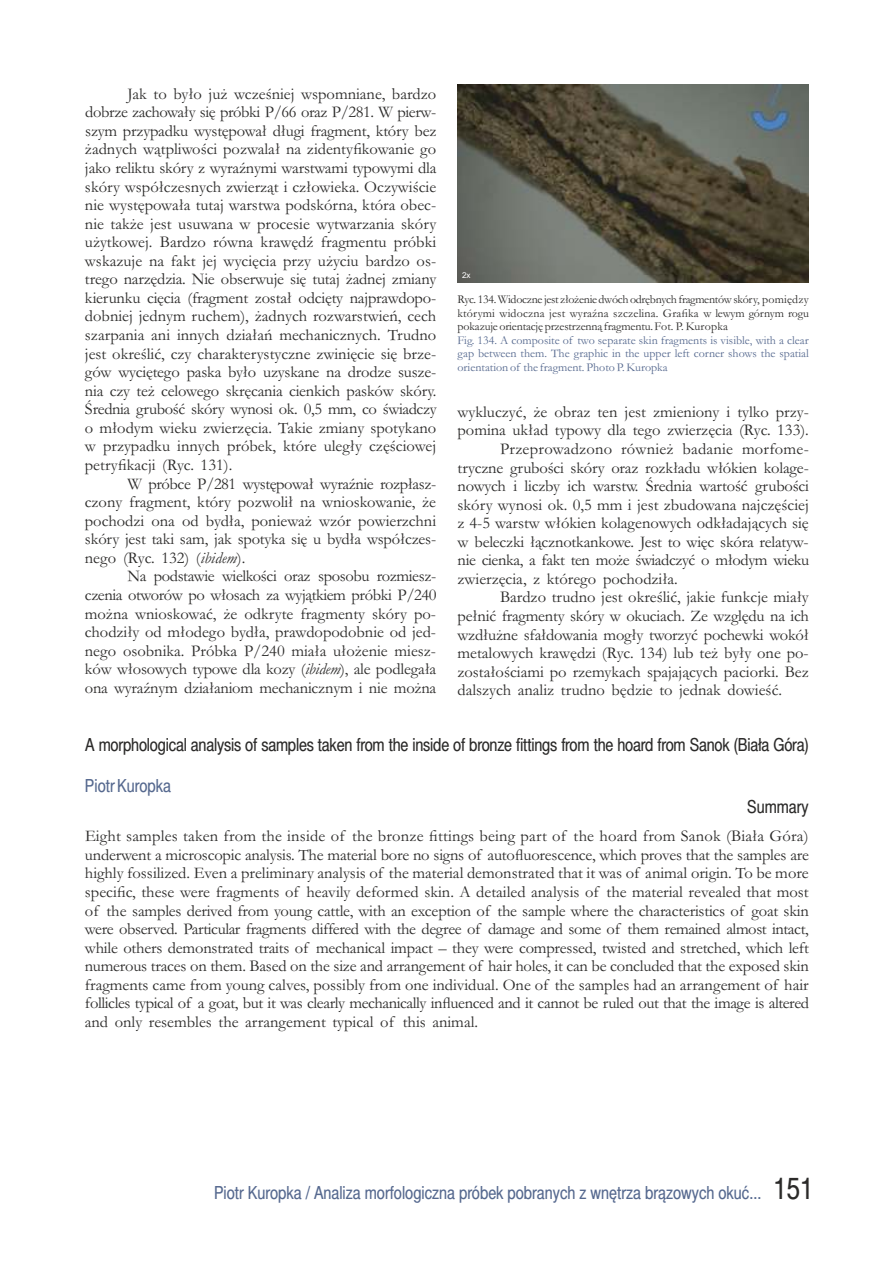
<style>
.page{position:relative;width:893px;height:1263px;background:#fff}
.page>*{position:absolute;margin:0;border:0;box-sizing:border-box;transform-origin:0 0}
.t1{font:18px "Switzer Cnd EFN";letter-spacing:-.01em;color:#2b2a29}
.t2{font:18px "Switzer Cnd EFN";color:#56698f}
.t3{font:16.5px/18.6px "Garamond";color:#2b2a29;text-align:justify}
.t4{font:16.5px "Garamond";letter-spacing:-.025em;color:#2b2a29}
.t5{font:12px/13.5px "Garamond";letter-spacing:-.015em;color:#2b2a29;text-align:justify}
.t6{font:12px/13.5px "Garamond";color:#56698f;text-align:justify}
.t7{font:8.1px "Arial";color:#fefefe}
.s1{font-style:italic}
.s2{font-size:30px;color:#2b2a29}
</style>
<div class="page">
<img style="left:458px;top:85px;width:351px;height:197px">
<p class="t3" style="left:85px;top:86px;width:353px;text-indent:43px">Jak to było już wcześniej wspomniane, bardzo dobrze zachowały się próbki P/66 oraz P/281. W pierw&shy;szym przypadku występował długi fragment, który bez żadnych wątpliwości pozwalał na zidentyfikowanie go jako reliktu skóry z wyraźnymi warstwami typowymi dla skóry współczesnych zwierząt i człowieka. Oczywiście nie występowała tutaj warstwa podskórna, która obec&shy;nie także jest usuwana w procesie wytwarzania skóry użytkowej. Bardzo równa krawędź fragmentu próbki wskazuje na fakt jej wycięcia przy użyciu bardzo os&shy;trego narzędzia. Nie obserwuje się tutaj żadnej zmiany kierunku cięcia (fragment został odcięty najprawdopo&shy;dobniej jednym ruchem), żadnych rozwarstwień, cech szarpania ani innych działań mechanicznych. Trudno jest określić, czy charakterystyczne zwinięcie się brze&shy;gów wyciętego paska było uzyskane na drodze susze&shy;nia czy też celowego skręcania cienkich pasków skóry.<br>Średnia grubość skóry wynosi ok. 0,5 mm, co świadczy o młodym wieku zwierzęcia. Takie zmiany spotykano w przypadku innych próbek, które uległy częściowej petryfikacji (Ryc. 131).</p>
<p class="t3" style="left:85px;top:476px;width:353px;text-indent:43px">W próbce P/281 występował wyraźnie rozpłasz&shy;czony fragment, który pozwolił na wnioskowanie, że pochodzi ona od bydła, ponieważ wzór powierzchni skóry jest taki sam, jak spotyka się u bydła współczes&shy;nego (Ryc. 132) (<span class="s1">ibidem</span>).</p>
<p class="t3" style="left:85px;top:569px;width:353px;text-indent:43px">Na podstawie wielkości oraz sposobu rozmiesz&shy;czenia otworów po włosach za wyjątkiem próbki P/240 można wnioskować, że odkryte fragmenty skóry po&shy;chodziły od młodego bydła, prawdopodobnie od jed&shy;nego osobnika. Próbka P/240 miała ułożenie miesz&shy;ków włosowych typowe dla kozy (<span class="s1">ibidem</span>), ale podlegała ona wyraźnym działaniom mechanicznym i nie można</p>
<p class="t7" style="left:462px;top:272px;width:10px">2x</p>
<p class="t5" style="left:457px;top:294px;width:353px">Ryc. 134.Widoczne jest złożeniedwóchodrębnychfragmentówskóry, pomiędzy którymi widoczna jest wyraźna szczelina. Grafika w lewym górnym rogu pokazujeorientacjęprzestrzenną fragmentu.Fot. P. Kuropka</p>
<p class="t6" style="left:457px;top:335px;width:353px">Fig. 134. A composite of two separate skin fragments is visible, with a clear gap between them. The graphic in the upper left corner shows the spatial orientation of the fragment. Photo P. Kuropka</p>
<p class="t3" style="left:458px;top:404px;width:353px">wykluczyć, że obraz ten jest zmieniony i tylko przy-</p>
<p class="t3" style="left:458px;top:423px;width:353px">pomina układ typowy dla tego zwierzęcia (Ryc. 133).</p>
<p class="t3" style="left:500px;top:441px;width:310px">Przeprowadzono również badanie morfome-</p>
<p class="t3" style="left:458px;top:460px;width:353px">tryczne grubości skóry oraz rozkładu włókien kolage-</p>
<p class="t3" style="left:458px;top:478px;width:353px">nowych i liczby ich warstw. Średnia wartość grubości</p>
<p class="t3" style="left:457px;top:497px;width:353px">skóry wynosi ok. 0,5 mm i jest zbudowana najczęściej</p>
<p class="t3" style="left:457px;top:516px;width:353px">z 4-5 warstw włókien kolagenowych odkładających się</p>
<p class="t3" style="left:457px;top:534px;width:353px">w beleczki łącznotkankowe. Jest to więc skóra relatyw-</p>
<p class="t4" style="left:457px;top:554px;width:353px">nie cienka, a fakt ten może świadczyć o młodym wieku</p>
<p class="t3" style="left:457px;top:571px;width:222px">zwierzęcia, z którego pochodziła.</p>
<p class="t3" style="left:500px;top:590px;width:310px">Bardzo trudno jest określić, jakie funkcje miały</p>
<p class="t3" style="left:457px;top:608px;width:353px">pełnić fragmenty skóry w okuciach. Ze względu na ich</p>
<p class="t3" style="left:457px;top:627px;width:353px">wzdłużne sfałdowania mogły tworzyć pochewki wokół</p>
<p class="t3" style="left:457px;top:646px;width:353px">metalowych krawędzi (Ryc. 134) lub też były one po-</p>
<p class="t3" style="left:457px;top:664px;width:353px">zostałościami po rzemykach spajających paciorki. Bez</p>
<p class="t3" style="left:457px;top:683px;width:326px">dalszych analiz trudno będzie to jednak dowieść.</p>
<p class="t1" style="left:85px;top:738px;width:725px">A morphological analysis of samples taken from the inside of bronze fittings from the hoard from Sanok (Biała Góra)</p>
<p class="t2" style="left:85px;top:779px;width:88px">Piotr Kuropka</p>
<p class="t1" style="left:747px;top:800px;width:63px">Summary</p>
<p class="t3" style="left:85px;top:829px;width:726px">Eight samples taken from the inside of the bronze fittings being part of the hoard from Sanok (Biała Góra) underwent a microscopic analysis. The material bore no signs of autofluorescence, which proves that the samples are highly fossilized. Even a preliminary analysis of the material demonstrated that it was of animal origin. To be more specific, these were fragments of heavily deformed skin. A detailed analysis of the material revealed that most of the samples derived from young cattle, with an exception of the sample where the characteristics of goat skin were observed. Particular fragments differed with the degree of damage and some of them remained almost intact, while others demonstrated traits of mechanical impact – they were compressed, twisted and stretched, which left numerous traces on them. Based on the size and arrangement of hair holes, it can be concluded that the exposed skin fragments came from young calves, possibly from one individual. One of the samples had an arrangement of hair follicles typical of a goat, but it was clearly mechanically influenced and it cannot be ruled out that the image is altered and only resembles the arrangement typical of this animal.</p>
<p class="t2" style="left:214px;top:1186px;width:601px">Piotr Kuropka / Analiza morfologiczna próbek pobranych z wnętrza brązowych okuć... <span class="s2">151</span></p>
</div>
